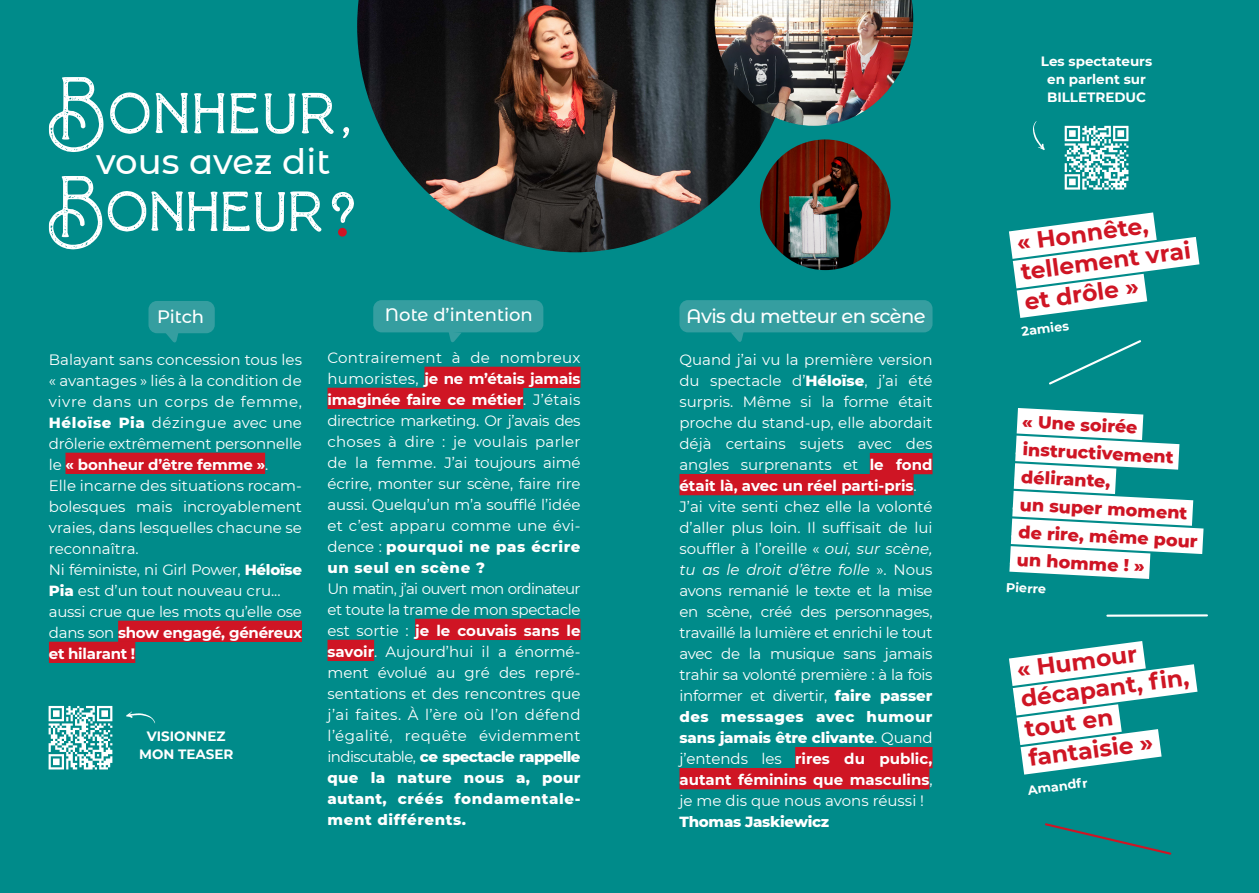
<style>
.page{position:relative;width:1259px;height:893px;background:#008b8a}
.page>*{position:absolute;margin:0;border:0;box-sizing:border-box;transform-origin:0 0}
.t1{font:103.95px "Baroneys Textured";letter-spacing:.03em;color:#fff}
.t2{font:101.85px "Baroneys Textured";letter-spacing:.02em;color:#fff}
.t3{font:500 35.4px "Montserrat Alternates";color:#fff}
.t4{font:700 23.4px/29.8px "Montserrat";color:#cf1524}
.t5{font:500 19.5px "Montserrat Alternates";letter-spacing:-.03em;color:#fff}
.t6{font:500 18px "Montserrat Alternates";color:#fff}
.t7{font:800 17.55px/27.6px "Montserrat";color:#cf1524}
.t8{font:15px/21px "Montserrat";color:#fff;text-align:justify}
.t9{font:15px/21px "Montserrat";letter-spacing:-.02em;color:#fff}
.t10{font:800 15px "Montserrat";letter-spacing:-.02em;color:#fff}
.t11{font:700 13.5px/18px "Montserrat";color:#fff;text-align:center}
.t12{font:700 12.75px "Montserrat";color:#fff}
.s1{font-weight:800}
.s2{font-weight:700}
.s3{font-style:italic}
.s4{font-size:10.95px;color:#fff}
</style>
<div class="page">
<div style="left:338px;top:228px;width:9px;height:9px;background:#cf1524;border-radius:50%"></div>
<svg style="left:1045px;top:823px;width:127px;height:32px"></svg>
<hr style="left:1107px;top:614px;width:100px;height:3px;background:#fff">
<svg style="left:1009px;top:641px;width:189px;height:134px"></svg>
<svg style="left:1009px;top:408px;width:195px;height:171px"></svg>
<svg style="left:1009px;top:121px;width:191px;height:264px"></svg>
<img style="left:357px;top:0;width:423px;height:252px">
<img style="left:714px;top:0;width:199px;height:126px">
<svg style="left:49px;top:706px;width:63px;height:63px"></svg>
<svg style="left:126px;top:711px;width:29px;height:12px"></svg>
<div style="left:148px;top:301px;width:67px;height:32px;background:#359ea0;border-radius:9px"></div>
<div style="left:373px;top:300px;width:170px;height:32px;background:#359ea0;border-radius:9px"></div>
<div style="left:679px;top:300px;width:253px;height:32px;background:#359ea0;border-radius:9px"></div>
<div style="left:65px;top:453px;width:200px;height:21px;background:#cf1524"></div>
<div style="left:118px;top:621px;width:184px;height:21px;background:#cf1524"></div>
<div style="left:49px;top:642px;width:86px;height:21px;background:#cf1524"></div>
<svg style="left:165px;top:333px;width:14px;height:10px"></svg>
<div style="left:424px;top:367px;width:156px;height:21px;background:#cf1524"></div>
<div style="left:327px;top:388px;width:196px;height:21px;background:#cf1524"></div>
<div style="left:415px;top:619px;width:165px;height:21px;background:#cf1524"></div>
<div style="left:327px;top:640px;width:47px;height:21px;background:#cf1524"></div>
<div style="left:870px;top:453px;width:62px;height:21px;background:#cf1524"></div>
<div style="left:679px;top:474px;width:234px;height:21px;background:#cf1524"></div>
<div style="left:795px;top:747px;width:137px;height:21px;background:#cf1524"></div>
<div style="left:679px;top:768px;width:250px;height:21px;background:#cf1524"></div>
<svg style="left:448px;top:332px;width:13px;height:10px"></svg>
<svg style="left:730px;top:332px;width:14px;height:10px"></svg>
<img style="left:760px;top:139px;width:130px;height:131px;border-radius:65px">
<p class="t1" style="left:48px;top:53px;width:307px">Bonheur,</p>
<p class="t3" style="left:96px;top:136px;width:236px">vous avez dit</p>
<p class="t2" style="left:48px;top:152px;width:312px">Bonheur ?</p>
<p class="t6" style="left:157px;top:304px;width:48px">Pitch</p>
<p class="t8" style="left:49px;top:348px;width:255px">Balayant sans concession tous les « avantages » liés à la condition de vivre dans un corps de femme, <span class="s1">Héloïse Pia</span> dézingue avec une drôlerie extrêmement personnelle le <span class="s2">« bonheur d’être femme »</span>.</p>
<p class="t8" style="left:49px;top:474px;width:255px">Elle incarne des situations rocam&shy;bolesques mais incroyablement vraies, dans lesquelles chacune se reconnaîtra.</p>
<p class="t9" style="left:49px;top:558px;width:254px">Ni féministe, ni Girl Power, <span class="s1">Héloïse<br>Pia</span> est d’un tout nouveau cru... aussi crue que les mots qu’elle ose dans son <span class="s2">show engagé, généreux et hilarant !</span></p>
<p class="t11" style="left:147px;top:726px;width:80px">VISIONNEZ</p>
<p class="t11" style="left:139px;top:744px;width:96px">MON TEASER</p>
<p class="t6" style="left:385px;top:302px;width:149px">Note d’intention</p>
<p class="t8" style="left:327px;top:346px;width:255px">Contrairement à de nombreux humoristes, <span class="s2">je ne m’étais jamais imaginée faire ce métier</span>. J’étais directrice marketing. Or j’avais des choses à dire : je voulais parler de la femme. J’ai toujours aimé écrire, monter sur scène, faire rire aussi. Quelqu’un m’a soufflé l’idée et c’est apparu comme une évi&shy;dence : <span class="s1">pourquoi ne pas écrire un seul en scène ?</span></p>
<p class="t8" style="left:327px;top:577px;width:255px">Un matin, j’ai ouvert mon ordinateur et toute la trame de mon spectacle est sortie : <span class="s2">je le couvais sans le savoir</span>. Aujourd’hui il a énormé&shy;ment évolué au gré des repré&shy;sentations et des rencontres que j’ai faites. À l’ère où l’on défend l’égalité, requête évidemment indiscutable, <span class="s1">ce spectacle rappelle que la nature nous a, pour autant, créés fondamentale&shy;ment différents.</span></p>
<p class="t5" style="left:686px;top:302px;width:241px">Avis du metteur en scène</p>
<p class="t8" style="left:679px;top:349px;width:255px;text-align:left">Quand j’ai vu la première version du spectacle d’<span class="s1">Héloïse</span>, j’ai été surpris. Même si la forme était proche du stand-up, elle abordait déjà certains sujets avec des angles surprenants et <span class="s2">le fond était là, avec un réel parti-pris</span>.<br>J’ai vite senti chez elle la volonté d’aller plus loin. Il suffisait de lui souffler à l’oreille « <span class="s3">oui, sur scène, tu as le droit d’être folle</span> ». Nous avons remanié le texte et la mise en scène, créé des personnages, travaillé la lumière et enrichi le tout avec de la musique sans jamais trahir sa volonté première : à la fois informer et divertir, <span class="s1">faire passer des messages avec humour sans jamais être clivante</span>. Quand j’entends les <span class="s2">rires du public, autant féminins que masculins</span>, je me dis que nous avons réussi !</p>
<p class="t10" style="left:679px;top:811px;width:151px">Thomas Jaskiewicz</p>
<p class="t11" style="left:1041px;top:52px;width:113px">Les spectateurs en parlent sur</p>
<p class="t11" style="left:1047px;top:88px;width:101px">BILLETREDUC</p>
<p class="t4" style="left:1014px;top:227px;width:134px;rotate:-8deg">« Honnête,</p>
<p class="t4" style="left:1018px;top:257px;width:173px;rotate:-8deg">tellement vrai</p>
<p class="t4" style="left:1022px;top:286px;width:116px;rotate:-8deg">et drôle »</p>
<p class="t12" style="left:1020px;top:322px;width:49px;rotate:-7deg">2amies</p>
<p class="t7" style="left:1018px;top:406px;width:159px;rotate:3deg">« Une soirée <span class="s4">a</span>instructivement <span class="s4">a</span>délirante,</p>
<p class="t7" style="left:1013px;top:489px;width:188px;rotate:3deg"><span class="s4">a</span>un super moment <span class="s4">a</span>de rire, même pour <span class="s4">a</span>un homme ! »</p>
<p class="t12" style="left:1006px;top:578px;width:42px;rotate:3deg">Pierre</p>
<p class="t4" style="left:1014px;top:654px;width:171px;rotate:-8deg">« Humour décapant, fin, tout en fantaisie »</p>
<p class="t12" style="left:1027px;top:781px;width:62px;rotate:-7deg">Amandfr</p>
</div>
